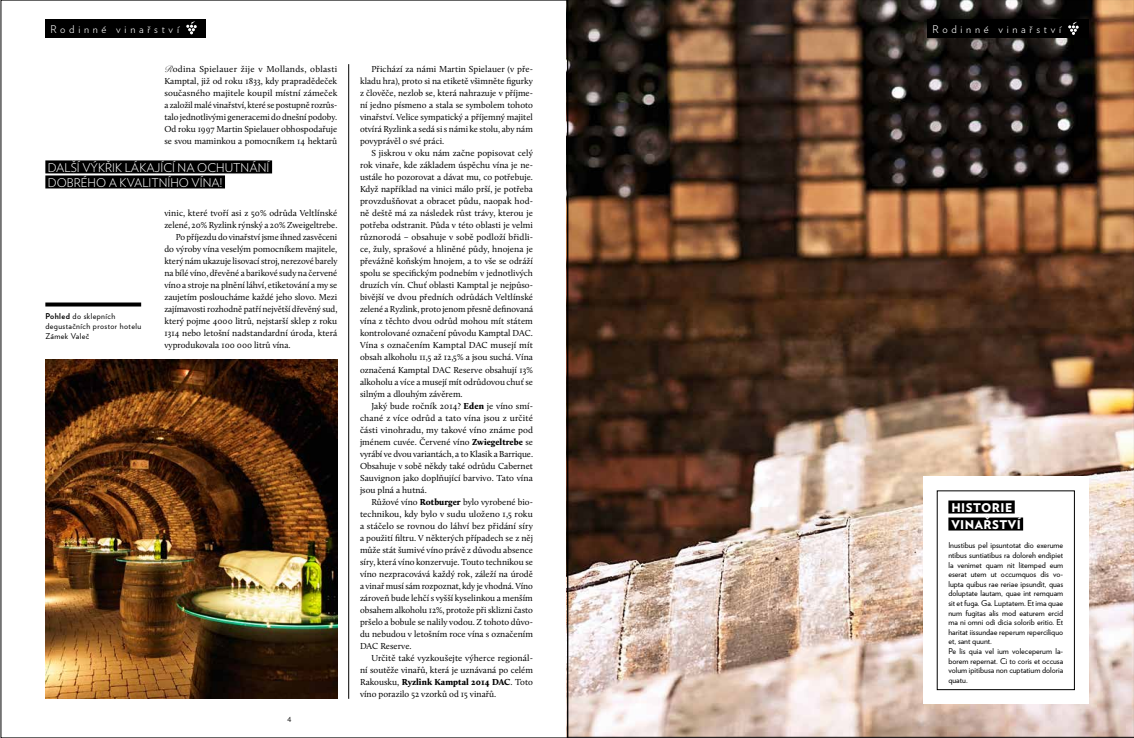
<style>
.page{position:relative;width:1134px;height:738px;background:#fff}
.page>*{position:absolute;margin:0;border:0;box-sizing:border-box;transform-origin:0 0}
.t1{font:300 12px/15px "Verlag";color:#fff}
.t2{font:900 12px/17px "Verlag";letter-spacing:.04em;color:#fff}
.t3{font:300 10.6px "Verlag";letter-spacing:.35em;color:#fff}
.t4{font:9px/12px "Calluna";color:#000;text-align:justify}
.t5{font:8px/9.6px "Verlag";color:#000}
.t6{font:8px/9.6px "Verlag";letter-spacing:.05em;color:#000}
.t7{font:7px "Verlag";color:#000}
.s1{font-family:"Snell Roundhand"}
.s2{font-weight:700}
.s3{font-weight:900}
</style>
<div class="page">
<img style="left:568px;top:2px;width:566px;height:735px">
<div style="left:45px;top:19px;width:161px;height:19px;background:#000"></div>
<svg style="left:186px;top:21px;width:11px;height:13px"></svg>
<div style="left:927px;top:19px;width:162px;height:19px;background:#000"></div>
<svg style="left:1068px;top:22px;width:11px;height:13px"></svg>
<div style="left:45px;top:160px;width:227px;height:13px;background:#000"></div>
<div style="left:45px;top:175px;width:180px;height:13px;background:#000"></div>
<div style="left:923px;top:476px;width:166px;height:227px;background:#fff"></div>
<div style="left:948px;top:500px;width:67px;height:13px;background:#000"></div>
<div style="left:948px;top:517px;width:75px;height:13px;background:#000"></div>
<hr style="left:348px;top:64px;width:1px;height:634px;background:#000">
<img style="left:45px;top:359px;width:292px;height:339px">
<svg style="left:45px;top:302px;width:96px;height:4px"></svg>
<p class="t3" style="left:50px;top:21px;width:130px">Rodinné vinařství</p>
<p class="t3" style="left:932px;top:21px;width:130px">Rodinné vinařství</p>
<p class="t4" style="left:164px;top:63px;width:174px"><span class="s1">R</span>odina Spielauer žije v Mollands, oblasti Kamptal, již od roku 1833, kdy prapradědeček současného majitele koupil místní zámeček a založil malé vinařství, které se postupně rozrůs&shy;talo jednotlivými generacemi do dnešní podoby.<br>Od roku 1997 Martin Spielauer obhospodařuje se svou maminkou a pomocníkem 14 hektarů</p>
<h1 class="t1" style="left:48px;top:159px;width:223px">DALŠÍ VÝKŘIK LÁKAJÍCÍ NA OCHUTNÁNÍ<br>DOBRÉHO A KVALITNÍHO VÍNA!</h1>
<p class="t6" style="left:45px;top:311px;width:97px"><span class="s2">Pohled</span> do sklepních degustačních prostor hotelu<br>Zámek Valeč</p>
<p class="t4" style="left:164px;top:207px;width:174px">vinic, které tvoří asi z 50 % odrůda Veltlínské</p>
<p class="t4" style="left:164px;top:219px;width:174px">zelené, 20 % Ryzlink rýnský a 20 % Zweigeltrebe.</p>
<p class="t4" style="left:176px;top:231px;width:163px">Po příjezdu do vinařství jsme ihned zasvěceni</p>
<p class="t4" style="left:164px;top:243px;width:174px">do výroby vína veselým pomocníkem majitele,</p>
<p class="t4" style="left:164px;top:255px;width:175px">který nám ukazuje lisovací stroj, nerezové barely</p>
<p class="t4" style="left:164px;top:267px;width:174px">na bílé víno, dřevěné a barikové sudy na červené</p>
<p class="t4" style="left:164px;top:279px;width:174px">víno a stroje na plnění láhví, etiketování a my se</p>
<p class="t4" style="left:164px;top:291px;width:174px">zaujetím posloucháme každé jeho slovo. Mezi</p>
<p class="t4" style="left:164px;top:303px;width:175px">zajímavosti rozhodně patří největší dřevěný sud,</p>
<p class="t4" style="left:164px;top:315px;width:174px">který pojme 4000 litrů, nejstarší sklep z roku</p>
<p class="t4" style="left:164px;top:327px;width:174px">1314 nebo letošní nadstandardní úroda, která</p>
<p class="t4" style="left:164px;top:339px;width:128px">vyprodukovala 100 000 litrů vína.</p>
<p class="t7" style="left:287px;top:713px;width:6px">4</p>
<p class="t4" style="left:360px;top:63px;width:175px;text-indent:11px">Přichází za námi Martin Spielauer (v pře&shy;kladu hra), proto si na etiketě všimněte figurky z člověče, nezlob se, která nahrazuje v příjme&shy;ní jedno písmeno a stala se symbolem tohoto vinařství. Velice sympatický a příjemný majitel otvírá Ryzlink a sedá si s námi ke stolu, aby nám povyprávěl o své práci.</p>
<p class="t4" style="left:360px;top:147px;width:175px;text-indent:11px">S jiskrou v oku nám začne popisovat celý rok vinaře, kde základem úspěchu vína je ne&shy;ustále ho pozorovat a dávat mu, co potřebuje.<br>Když například na vinici málo prší, je potřeba provzdušňovat a obracet půdu, naopak hod&shy;ně deště má za následek růst trávy, kterou je potřeba odstranit. Půda v této oblasti je velmi různorodá – obsahuje v sobě podloží břidli&shy;ce, žuly, sprašové a hliněné půdy, hnojena je převážně koňským hnojem, a to vše se odráží spolu se specifickým podnebím v jednotlivých druzích vín. Chuť oblasti Kamptal je nejpůso&shy;bivější ve dvou předních odrůdách Veltlínské zelené a Ryzlink, proto jenom přesně definovaná vína z těchto dvou odrůd mohou mít státem kontrolované označení původu Kamptal DAC.<br>Vína s označením Kamptal DAC musejí mít obsah alkoholu 11,5 až 12,5 % a jsou suchá. Vína označená Kamptal DAC Reserve obsahují 13 % alkoholu a více a musejí mít odrůdovou chuť se silným a dlouhým závěrem.</p>
<p class="t4" style="left:360px;top:399px;width:175px;text-indent:11px">Jaký bude ročník 2014? <span class="s3">Eden</span> je víno smí&shy;chané z více odrůd a tato vína jsou z určité části vinohradu, my takové víno známe pod jménem cuvée. Červené víno <span class="s3">Zwiegeltrebe</span> se vyrábí ve dvou variantách, a to Klasik a Barrique.<br>Obsahuje v sobě někdy také odrůdu Cabernet Sauvignon jako doplňující barvivo. Tato vína jsou plná a hutná.</p>
<p class="t4" style="left:360px;top:495px;width:174px;text-indent:11px">Růžové víno <span class="s3">Rotburger</span> bylo vyrobené bio&shy;technikou, kdy bylo v sudu uloženo 1,5 roku a stáčelo se rovnou do láhví bez přidání síry a použití filtru. V některých případech se z něj může stát šumivé víno právě z důvodu absence síry, která víno konzervuje. Touto technikou se víno nezpracovává každý rok, záleží na úrodě a vinař musí sám rozpoznat, kdy je vhodná. Víno zároveň bude lehčí s vyšší kyselinkou a menším obsahem alkoholu 12 %, protože při sklizni často pršelo a bobule se nalily vodou. Z tohoto důvo&shy;du nebudou v letošním roce vína s označením DAC Reserve.</p>
<p class="t4" style="left:360px;top:651px;width:174px;text-indent:11px">Určitě také vyzkoušejte výherce regionál&shy;ní soutěže vinařů, která je uznávaná po celém Rakousku, <span class="s3">Ryzlink Kamptal 2014 DAC</span>. Toto víno porazilo 52 vzorků od 15 vinařů.</p>
<h1 class="t2" style="left:951px;top:498px;width:71px">HISTORIE<br>VINAŘSTVÍ</h1>
<p class="t5" style="left:948px;top:540px;width:116px">Inustibus pel ipsuntotat dio exerume ntibus suntiatibus ra doloreh endipiet la venimet quam nit litemped eum eserat utem ut occumquos dis vo&shy;lupta quibus rae reriae ipsundit, quas doluptate lautam, quae int remquam sit et fuga. Ga. Luptatem. Et ima quae num fugitas alis mod eaturem ercid ma ni omni odi dicia solorib eritio. Et haritat iissundae reperum reperciliquo et, sant quunt.<br>Pe lis quia vel ium voleceperum la&shy;borem repernat. Ci to coris et occusa volum ipitibusa non cuptatium doloria quatu.</p>
</div>
